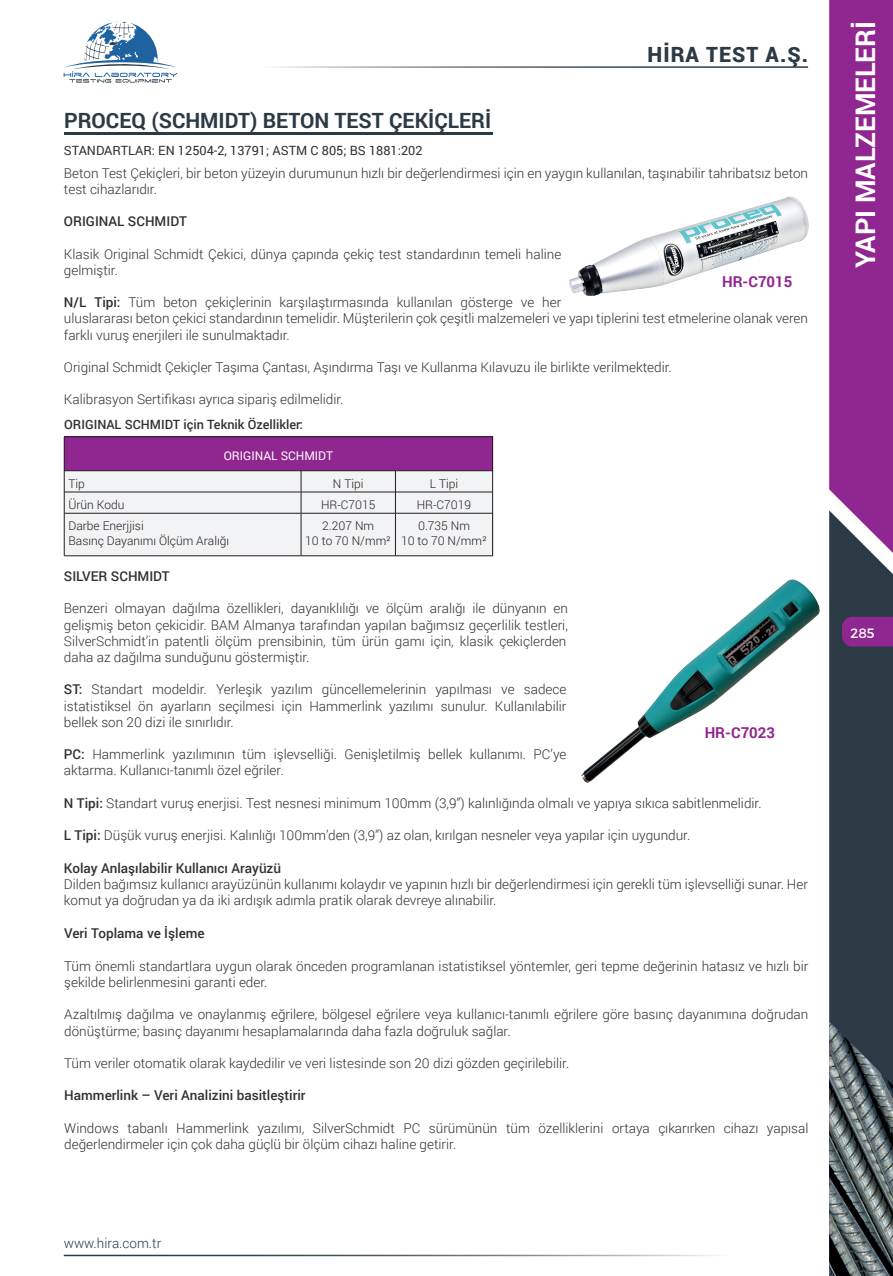
<style>
.page{position:relative;width:893px;height:1276px;background:#fff}
.page>*{position:absolute;margin:0;border:0;box-sizing:border-box;transform-origin:0 0}
.t1{font:700 27px "Roboto";color:#fff}
.BAŞLIK-6{font:700 21px "Roboto";color:#2b3a45}
.t2{font:900 21px "Roboto";letter-spacing:.05em;color:#2b3a45}
.KOD_NUMARASI-6{font:700 15px "Roboto";color:#90268f}
.Normal_pra{font:300 13.5px/16.2px "Roboto";color:#312f30}
.Normal_pra-2{font:500 13.5px "Roboto";color:#312f30}
.t3{font:300 13.5px "Roboto";color:#2b3a45}
.t4{font:13.5px "Montserrat";color:#fff}
.Normal_pra-3{font:12.75px "Roboto";color:#312f30}
.Normal_pra-4{font:500 12.75px "Roboto";color:#312f30}
.t5{font:300 12px "Roboto";color:#231f20}
.t6{font:12px "Roboto";color:#fff}
.s1{font-weight:500}
</style>
<div class="page">
<div style="left:829px;top:566px;width:64px;height:455px;background:#2b3a45"></div>
<svg style="left:829px;top:0;width:64px;height:566px;background:#902f90"></svg>
<svg style="left:842px;top:617px;width:51px;height:29px"></svg>
<img style="left:829px;top:1021px;width:64px;height:255px">
<svg style="left:64px;top:21px;width:113px;height:62px"></svg>
<hr style="left:178px;top:66px;width:630px;height:2px;background:#2b3a45">
<hr style="left:64px;top:1254px;width:765px;height:2px;background:#2b3a45">
<hr style="left:64px;top:132px;width:429px;height:3px;background:#2b3a45">
<img style="left:570px;top:196px;width:238px;height:99px">
<img style="left:582px;top:579px;width:238px;height:203px">
<div style="left:64px;top:437px;width:429px;height:34px;background:#90268f"></div>
<hr style="left:492px;top:437px;width:1px;height:33px;background:#231f20">
<hr style="left:64px;top:436px;width:237px;height:1px;background:#231f20">
<hr style="left:301px;top:436px;width:94px;height:1px;background:#231f20">
<hr style="left:395px;top:436px;width:98px;height:1px;background:#231f20">
<hr style="left:64px;top:437px;width:1px;height:34px;background:#231f20">
<hr style="left:64px;top:470px;width:237px;height:1px;background:#231f20">
<hr style="left:301px;top:470px;width:94px;height:1px;background:#231f20">
<hr style="left:395px;top:470px;width:98px;height:1px;background:#231f20">
<svg style="left:64px;top:471px;width:429px;height:85px"></svg>
<hr style="left:64px;top:513px;width:1px;height:42px;background:#231f20">
<h2 class="t2" style="left:648px;top:40px;width:162px">HİRA TEST A.Ş.</h2>
<p class="BAŞLIK-6" style="left:64px;top:106px;width:429px">PROCEQ (SCHMIDT) BETON TEST ÇEKİÇLERİ</p>
<p class="Normal_pra" style="left:64px;top:164px;width:746px">Beton Test Çekiçleri, bir beton yüzeyin durumunun hızlı bir değerlendirmesi için en yaygın kullanılan, taşınabilir tahribatsız beton test cihazlarıdır.</p>
<p class="Normal_pra-2" style="left:64px;top:212px;width:124px">ORIGINAL SCHMIDT</p>
<p class="Normal_pra" style="left:64px;top:245px;width:499px">Klasik Original Schmidt Çekici, dünya çapında çekiç test standardının temeli haline gelmiştir.</p>
<p class="Normal_pra" style="left:64px;top:294px;width:746px"><span class="s1">N/L Tipi:</span> Tüm beton çekiçlerinin karşılaştırmasında kullanılan gösterge ve her<br>uluslararası beton çekici standardının temelidir. Müşterilerin çok çeşitli malzemeleri ve yapı tiplerini test etmelerine olanak veren farklı vuruş enerjileri ile sunulmaktadır.</p>
<p class="Normal_pra" style="left:64px;top:359px;width:609px">Original Schmidt Çekiçler Taşıma Çantası, Aşındırma Taşı ve Kullanma Kılavuzu ile birlikte verilmektedir.</p>
<p class="Normal_pra" style="left:64px;top:391px;width:281px">Kalibrasyon Sertifikası ayrıca sipariş edilmelidir.</p>
<p class="Normal_pra-3" style="left:64px;top:141px;width:360px">STANDARTLAR: EN 12504-2, 13791; ASTM C 805; BS 1881:202</p>
<p class="KOD_NUMARASI-6" style="left:722px;top:271px;width:72px">HR-C7015</p>
<p class="Normal_pra-4" style="left:64px;top:415px;width:240px">ORIGINAL SCHMIDT için Teknik Özellikler:</p>
<p class="t6" style="left:224px;top:447px;width:111px">ORIGINAL SCHMIDT</p>
<p class="t5" style="left:68px;top:475px;width:18px">Tip</p>
<p class="t5" style="left:333px;top:475px;width:32px">N Tipi</p>
<p class="t5" style="left:430px;top:475px;width:30px">L Tipi</p>
<p class="t5" style="left:68px;top:496px;width:57px">Ürün Kodu</p>
<p class="t5" style="left:321px;top:496px;width:56px">HR-C7015</p>
<p class="t5" style="left:417px;top:496px;width:56px">HR-C7019</p>
<p class="t5" style="left:68px;top:517px;width:77px">Darbe Enerjjisi</p>
<p class="t5" style="left:68px;top:532px;width:162px">Basınç Dayanımı Ölçüm Aralığı</p>
<p class="t5" style="left:322px;top:517px;width:53px">2.207 Nm</p>
<p class="t5" style="left:305px;top:532px;width:87px">10 to 70 N/mm²</p>
<p class="t5" style="left:418px;top:517px;width:53px">0.735 Nm</p>
<p class="t5" style="left:401px;top:532px;width:88px">10 to 70 N/mm²</p>
<p class="Normal_pra-2" style="left:64px;top:567px;width:107px">SILVER SCHMIDT</p>
<p class="Normal_pra" style="left:64px;top:600px;width:505px;text-align:justify">Benzeri olmayan dağılma özellikleri, dayanıklılığı ve ölçüm aralığı ile dünyanın en gelişmiş beton çekicidir. BAM Almanya tarafından yapılan bağımsız geçerlilik testleri, SilverSchmidt’in patentli ölçüm prensibinin, tüm ürün gamı için, klasik çekiçlerden daha az dağılma sunduğunu göstermiştir.</p>
<p class="Normal_pra" style="left:64px;top:681px;width:504px;text-align:justify"><span class="s1">ST:</span> Standart modeldir. Yerleşik yazılım güncellemelerinin yapılması ve sadece istatistiksel ön ayarların seçilmesi için Hammerlink yazılımı sunulur. Kullanılabilir bellek son 20 dizi ile sınırlıdır.</p>
<p class="Normal_pra" style="left:64px;top:746px;width:504px"><span class="s1">PC:</span> Hammerlink yazılımının tüm işlevselliği. Genişletilmiş bellek kullanımı. PC’ye aktarma. Kullanıcı-tanımlı özel eğriler.</p>
<p class="Normal_pra" style="left:64px;top:794px;width:699px"><span class="s1">N Tipi:</span> Standart vuruş enerjisi. Test nesnesi minimum 100mm (3,9”) kalınlığında olmalı ve yapıya sıkıca sabitlenmelidir.</p>
<p class="Normal_pra" style="left:64px;top:827px;width:628px"><span class="s1">L Tipi:</span> Düşük vuruş enerjisi. Kalınlığı 100mm’den (3,9”) az olan, kırılgan nesneler veya yapılar için uygundur.</p>
<p class="Normal_pra-2" style="left:64px;top:858px;width:219px">Kolay Anlaşılabilir Kullanıcı Arayüzü</p>
<p class="Normal_pra" style="left:64px;top:875px;width:745px">Dilden bağımsız kullanıcı arayüzünün kullanımı kolaydır ve yapının hızlı bir değerlendirmesi için gerekli tüm işlevselliği sunar. Her komut ya doğrudan ya da iki ardışık adımla pratik olarak devreye alınabilir.</p>
<p class="KOD_NUMARASI-6" style="left:705px;top:722px;width:72px">HR-C7023</p>
<p class="Normal_pra-2" style="left:64px;top:924px;width:142px">Veri Toplama ve İşleme</p>
<p class="Normal_pra" style="left:64px;top:957px;width:746px">Tüm önemli standartlara uygun olarak önceden programlanan istatistiksel yöntemler, geri tepme değerinin hatasız ve hızlı bir şekilde belirlenmesini garanti eder.</p>
<p class="Normal_pra" style="left:64px;top:1006px;width:746px">Azaltılmış dağılma ve onaylanmış eğrilere, bölgesel eğrilere veya kullanıcı-tanımlı eğrilere göre basınç dayanımına doğrudan dönüştürme; basınç dayanımı hesaplamalarında daha fazla doğruluk sağlar.</p>
<p class="Normal_pra" style="left:64px;top:1054px;width:507px">Tüm veriler otomatik olarak kaydedilir ve veri listesinde son 20 dizi gözden geçirilebilir.</p>
<p class="Normal_pra-2" style="left:64px;top:1086px;width:243px">Hammerlink – Veri Analizini basitleştirir</p>
<p class="Normal_pra" style="left:64px;top:1119px;width:746px">Windows tabanlı Hammerlink yazılımı, SilverSchmidt PC sürümünün tüm özelliklerini ortaya çıkarırken cihazı yapısal değerlendirmeler için çok daha güçlü bir ölçüm cihazı haline getirir.</p>
<p class="t3" style="left:64px;top:1233px;width:99px">www.hira.com.tr</p>
<h1 class="t1" style="left:847px;top:268px;width:248px;rotate:-90deg">YAPI MALZEMELERİ</h1>
<p class="t4" style="left:850px;top:622px;width:26px">285</p>
</div>
